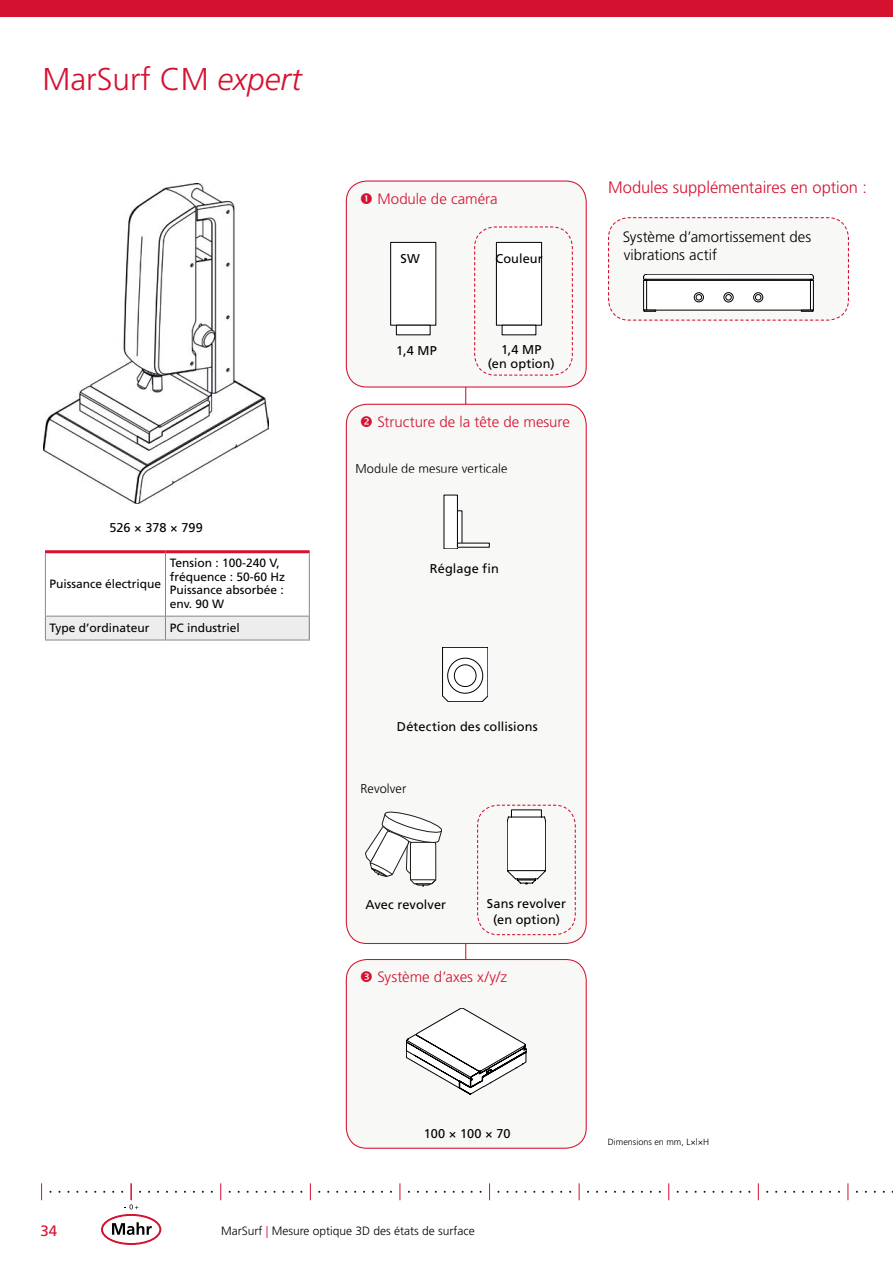
<style>
.page{position:relative;width:893px;height:1263px;background:#fff}
.page>*{position:absolute;margin:0;border:0;box-sizing:border-box;transform-origin:0 0}
.t1{font:300 31.5px "Frutiger LT Pro";color:#d51130}
.t2{font:300 16.5px "Frutiger LT Pro";letter-spacing:-.005em;color:#d51130}
.t3{font:300 15px "Frutiger LT Pro";color:#d51130}
.t4{font:300 15px/18px "Frutiger LT Pro";color:#000}
.t5{font:15px "Frutiger LT Pro";color:#d51130}
.t6{font:12.75px/13.5px "Frutiger LT Pro";letter-spacing:.01em;color:#000;text-align:center}
.t7{font:300 12.75px "Frutiger LT Pro";letter-spacing:.005em;color:#000}
.t8{font:12px/13.5px "Frutiger LT Pro";color:#000}
.t9{font:300 12px "Frutiger LT Pro";color:#000}
.t10{font:300 9px "Frutiger LT Pro";color:#000}
.s1{font-style:italic}
.s2{color:#d51130}
</style>
<div class="page">
<div style="left:0;top:0;width:893px;height:17px;background:#d51130"></div>
<svg style="left:41px;top:1183px;width:1px;height:17px"></svg>
<svg style="left:94px;top:1183px;width:74px;height:61px"></svg>
<svg style="left:220px;top:1183px;width:1px;height:17px"></svg>
<svg style="left:310px;top:1183px;width:1px;height:17px"></svg>
<svg style="left:400px;top:1183px;width:1px;height:17px"></svg>
<svg style="left:489px;top:1183px;width:1px;height:17px"></svg>
<svg style="left:579px;top:1183px;width:1px;height:17px"></svg>
<svg style="left:668px;top:1183px;width:1px;height:17px"></svg>
<svg style="left:758px;top:1183px;width:1px;height:17px"></svg>
<svg style="left:847px;top:1183px;width:1px;height:17px"></svg>
<hr style="left:465px;top:363px;width:1px;height:605px;background:#d51130">
<hr style="left:45px;top:550px;width:120px;height:3px;background:#d51130">
<hr style="left:165px;top:550px;width:145px;height:3px;background:#d51130">
<svg style="left:45px;top:552px;width:265px;height:88px"></svg>
<hr style="left:45px;top:640px;width:120px;height:1px;background:#878787">
<hr style="left:165px;top:640px;width:145px;height:1px;background:#878787">
<img style="left:44px;top:183px;width:225px;height:321px">
<div style="left:346px;top:181px;width:240px;height:206px;background:#f8f9f7;border-radius:21px"></div>
<div style="left:346px;top:180px;width:241px;height:207px;border:1px solid #d51130;border-radius:21px"></div>
<div style="left:346px;top:959px;width:240px;height:189px;background:#f8f9f7;border-radius:21px"></div>
<div style="left:346px;top:959px;width:241px;height:190px;border:1px solid #d51130;border-radius:21px"></div>
<svg style="left:406px;top:1008px;width:120px;height:86px"></svg>
<div style="left:346px;top:404px;width:240px;height:539px;background:#f8f9f7;border-radius:21px"></div>
<div style="left:346px;top:404px;width:241px;height:540px;border:1px solid #d51130;border-radius:21px"></div>
<svg style="left:442px;top:647px;width:46px;height:55px"></svg>
<svg style="left:448px;top:658px;width:35px;height:35px"></svg>
<div style="left:448px;top:658px;width:35px;height:35px;border:1px solid #010202;border-radius:50%"></div>
<div style="left:454px;top:665px;width:22px;height:21px;background:#fff;border-radius:50%"></div>
<div style="left:454px;top:665px;width:22px;height:22px;border:1px solid #010202;border-radius:50%"></div>
<svg style="left:365px;top:812px;width:77px;height:74px"></svg>
<div style="left:457px;top:511px;width:5px;height:36px;background:#fff"></div>
<div style="left:457px;top:511px;width:5px;height:36px;border:1px solid #010202"></div>
<div style="left:444px;top:495px;width:13px;height:54px;background:#fff"></div>
<div style="left:391px;top:242px;width:45px;height:83px;background:#fff"></div>
<div style="left:390px;top:242px;width:46px;height:83px;border:1px solid #010202"></div>
<div style="left:396px;top:325px;width:34px;height:10px;background:#fff"></div>
<svg style="left:608px;top:217px;width:241px;height:104px"></svg>
<svg style="left:474px;top:226px;width:99px;height:150px"></svg>
<svg style="left:477px;top:804px;width:99px;height:132px"></svg>
<h1 class="t1" style="left:43px;top:61px;width:260px">MarSurf CM <span class="s1">expert</span></h1>
<p class="t6" style="left:109px;top:521px;width:95px">526 × 378 × 799</p>
<p class="t8" style="left:50px;top:578px;width:113px">Puissance électrique</p>
<p class="t8" style="left:170px;top:556px;width:117px">Tension : 100‑240 V, fréquence : 50‑60 Hz<br>Puissance absorbée : env. 90 W</p>
<p class="t8" style="left:50px;top:621px;width:101px">Type d’ordinateur</p>
<p class="t8" style="left:170px;top:621px;width:72px">PC industriel</p>
<p class="t3" style="left:377px;top:190px;width:122px">Module de caméra</p>
<p class="t6" style="left:400px;top:252px;width:21px">SW</p>
<p class="t6" style="left:396px;top:344px;width:42px">1,4 MP</p>
<p class="t6" style="left:495px;top:252px;width:49px">Couleur</p>
<p class="t6" style="left:488px;top:343px;width:68px">1,4 MP<br>(en option)</p>
<p class="t3" style="left:377px;top:413px;width:194px">Structure de la tête de mesure</p>
<p class="t7" style="left:355px;top:461px;width:154px">Module de mesure verticale</p>
<p class="t6" style="left:430px;top:562px;width:70px">Réglage fin</p>
<p class="t2" style="left:608px;top:178px;width:261px">Modules supplémentaires en option :</p>
<p class="t4" style="left:623px;top:228px;width:190px">Système d’amortissement des vibrations actif</p>
<p class="t6" style="left:397px;top:720px;width:142px">Détection des collisions</p>
<p class="t7" style="left:360px;top:781px;width:47px">Revolver</p>
<p class="t6" style="left:365px;top:898px;width:82px">Avec revolver</p>
<p class="t6" style="left:487px;top:895px;width:81px;line-height:16.2px">Sans revolver (en option)</p>
<p class="t3" style="left:377px;top:968px;width:131px">Système d’axes x/y/z</p>
<p class="t6" style="left:424px;top:1127px;width:88px">100 × 100 × 70</p>
<p class="t5" style="left:40px;top:1222px;width:18px">34</p>
<p class="t9" style="left:221px;top:1224px;width:255px">MarSurf <span class="s2">|</span> Mesure optique 3D des états de surface</p>
<p class="t10" style="left:608px;top:1136px;width:103px">Dimensions en mm, L×l×H</p>
</div>
